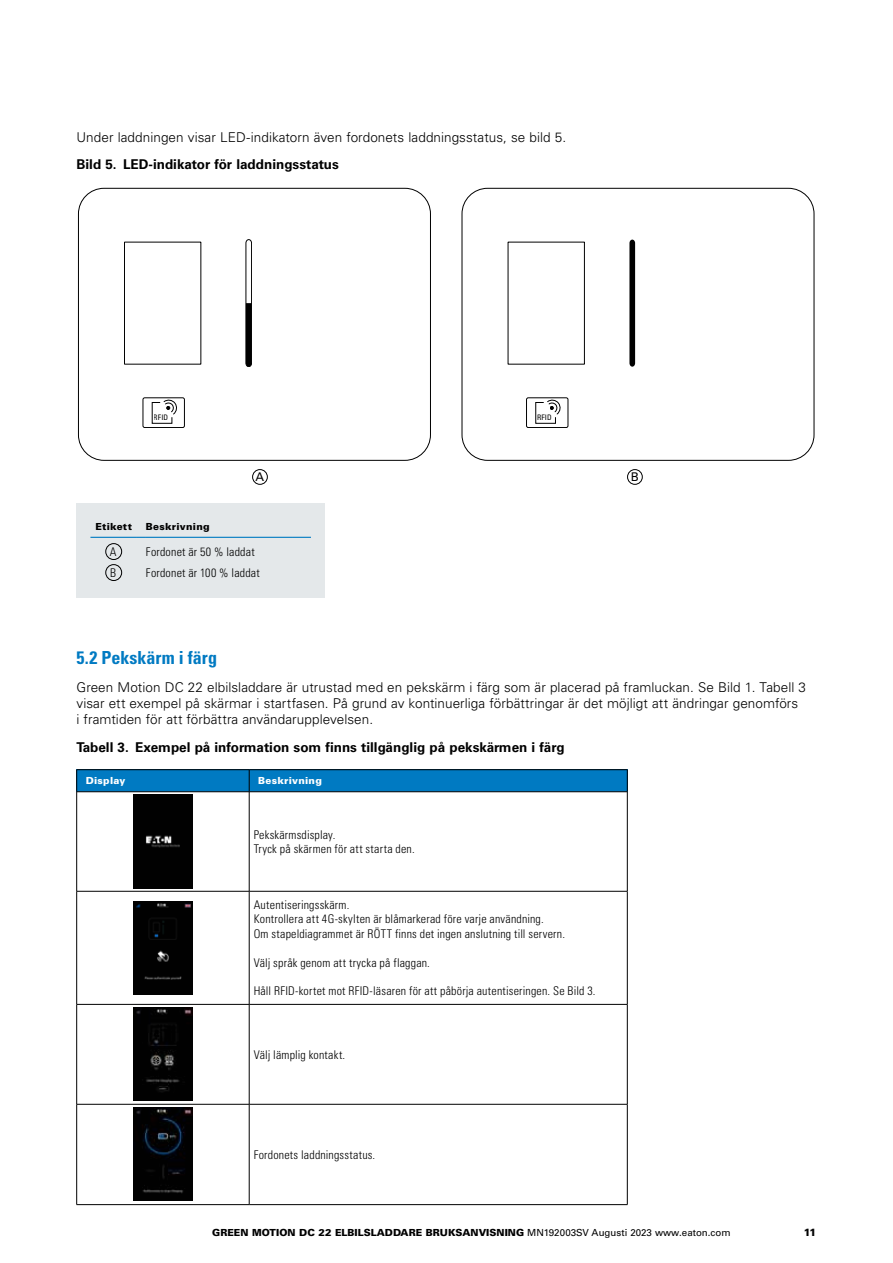
<style>
.page{position:relative;width:893px;height:1263px;background:#fff}
.page>*{position:absolute;margin:0;border:0;box-sizing:border-box;transform-origin:0 0}
.t1{font:700 condensed 18px "Univers LT Std";color:#007ac2}
.t2{font:300 13.5px/15.8px "Univers LT Std";letter-spacing:.005em;color:#000}
.t3{font:700 13.5px "Univers LT Std";color:#000}
.t4{font:300 condensed 12px/14.4px "Univers LT Std";letter-spacing:.015em;color:#000}
.t5{font:12px "Univers LT Std";color:#000}
.t6{font:900 10.5px "Univers LT Std";color:#000}
.t7{font:900 9.75px "Univers LT Std";color:#000}
.t8{font:900 9.75px "Univers LT Std";letter-spacing:.025em;color:#000}
.t9{font:900 9.75px "Univers LT Std";letter-spacing:.025em;color:#fff}
.t10{font:condensed 7.65px "EATON Univers";color:#000}
.s1{font-weight:400}
</style>
<div class="page">
<div style="left:76px;top:503px;width:249px;height:94px;background:#e4e8ea"></div>
<hr style="left:90px;top:537px;width:47px;height:1px;background:#007ac2">
<hr style="left:146px;top:537px;width:147px;height:1px;background:#007ac2">
<svg style="left:293px;top:537px;width:18px;height:1px"></svg>
<div style="left:105px;top:543px;width:17px;height:17px;border:1px solid #000;border-radius:50%"></div>
<div style="left:105px;top:564px;width:17px;height:17px;border:1px solid #000;border-radius:50%"></div>
<div style="left:252px;top:469px;width:16px;height:16px;border:1px solid #000;border-radius:50%"></div>
<div style="left:627px;top:469px;width:16px;height:16px;border:1px solid #000;border-radius:50%"></div>
<div style="left:124px;top:242px;width:77px;height:122px;border:1px solid #000"></div>
<div style="left:143px;top:398px;width:42px;height:30px;border:1px solid #000;border-radius:2px"></div>
<svg style="left:152px;top:400px;width:25px;height:24px"></svg>
<div style="left:78px;top:188px;width:353px;height:273px;border:1px solid #000;border-radius:26px"></div>
<div style="left:508px;top:242px;width:77px;height:122px;border:1px solid #000"></div>
<svg style="left:629px;top:240px;width:6px;height:127px"></svg>
<div style="left:526px;top:398px;width:42px;height:30px;border:1px solid #000;border-radius:2px"></div>
<svg style="left:535px;top:400px;width:25px;height:24px"></svg>
<div style="left:462px;top:188px;width:352px;height:273px;border:1px solid #000;border-radius:26px"></div>
<svg style="left:246px;top:239px;width:6px;height:128px"></svg>
<div style="left:77px;top:770px;width:172px;height:22px;background:#007ac2"></div>
<div style="left:249px;top:770px;width:378px;height:22px;background:#007ac2"></div>
<svg style="left:77px;top:792px;width:172px;height:412px"></svg>
<svg style="left:250px;top:792px;width:377px;height:99px"></svg>
<svg style="left:250px;top:892px;width:377px;height:312px"></svg>
<hr style="left:76px;top:769px;width:173px;height:1px;background:#000">
<hr style="left:249px;top:769px;width:378px;height:1px;background:#000">
<svg style="left:627px;top:770px;width:1px;height:21px"></svg>
<hr style="left:77px;top:791px;width:172px;height:1px;background:#000">
<hr style="left:249px;top:791px;width:378px;height:1px;background:#000">
<hr style="left:627px;top:792px;width:1px;height:99px;background:#000">
<hr style="left:77px;top:891px;width:172px;height:1px;background:#000">
<hr style="left:249px;top:891px;width:378px;height:1px;background:#000">
<hr style="left:627px;top:891px;width:1px;height:113px;background:#000">
<hr style="left:77px;top:1004px;width:172px;height:1px;background:#000">
<hr style="left:249px;top:1004px;width:378px;height:1px;background:#000">
<hr style="left:627px;top:1004px;width:1px;height:100px;background:#000">
<hr style="left:77px;top:1104px;width:172px;height:1px;background:#000">
<hr style="left:249px;top:1104px;width:378px;height:1px;background:#000">
<hr style="left:627px;top:1104px;width:1px;height:100px;background:#000">
<hr style="left:76px;top:1204px;width:173px;height:1px;background:#000">
<hr style="left:249px;top:1204px;width:378px;height:1px;background:#000">
<svg style="left:76px;top:770px;width:1px;height:22px"></svg>
<svg style="left:249px;top:770px;width:1px;height:21px"></svg>
<hr style="left:76px;top:792px;width:1px;height:99px;background:#000">
<hr style="left:249px;top:792px;width:1px;height:99px;background:#000">
<hr style="left:76px;top:891px;width:1px;height:113px;background:#000">
<hr style="left:249px;top:891px;width:1px;height:113px;background:#000">
<hr style="left:76px;top:1004px;width:1px;height:100px;background:#000">
<hr style="left:249px;top:1004px;width:1px;height:100px;background:#000">
<hr style="left:76px;top:1104px;width:1px;height:100px;background:#000">
<hr style="left:249px;top:1104px;width:1px;height:100px;background:#000">
<div style="left:134px;top:795px;width:58px;height:93px;background:#010101"></div>
<img style="left:134px;top:901px;width:58px;height:93px">
<img style="left:134px;top:1007px;width:58px;height:94px">
<img style="left:134px;top:1107px;width:58px;height:94px">
<p class="t2" style="left:76px;top:129px;width:491px">Under laddningen visar LED-indikatorn även fordonets laddningsstatus, se bild 5.</p>
<p class="t3" style="left:76px;top:157px;width:264px">Bild 5. LED-indikator för laddningsstatus</p>
<p class="t10" style="left:154px;top:413px;width:16px">RFID</p>
<p class="t10" style="left:537px;top:413px;width:16px">RFID</p>
<p class="t5" style="left:256px;top:469px;width:10px">A</p>
<p class="t5" style="left:631px;top:470px;width:10px">B</p>
<p class="t8" style="left:95px;top:520px;width:38px">Etikett</p>
<p class="t8" style="left:146px;top:520px;width:65px">Beskrivning</p>
<p class="t4" style="left:110px;top:544px;width:8px">A</p>
<p class="t4" style="left:146px;top:544px;width:110px">Fordonet är 50 % laddat</p>
<p class="t4" style="left:110px;top:565px;width:7px">B</p>
<p class="t4" style="left:146px;top:565px;width:115px">Fordonet är 100 % laddat</p>
<h1 class="t1" style="left:76px;top:647px;width:142px">5.2 Pekskärm i färg</h1>
<p class="t2" style="left:76px;top:679px;width:731px">Green Motion DC 22 elbilsladdare är utrustad med en pekskärm i färg som är placerad på framluckan. Se Bild 1. Tabell 3 visar ett exempel på skärmar i startfasen. På grund av kontinuerliga förbättringar är det möjligt att ändringar genomförs<br>i framtiden för att förbättra användarupplevelsen.</p>
<p class="t3" style="left:76px;top:739px;width:490px">Tabell 3. Exempel på information som finns tillgänglig på pekskärmen i färg</p>
<p class="t9" style="left:86px;top:775px;width:41px">Display</p>
<p class="t9" style="left:258px;top:775px;width:65px">Beskrivning</p>
<p class="t4" style="left:254px;top:827px;width:163px">Pekskärmsdisplay.<br>Tryck på skärmen för att starta den.</p>
<p class="t4" style="left:254px;top:897px;width:313px">Autentiseringsskärm.<br>Kontrollera att 4G-skylten är blåmarkerad före varje användning.<br>Om stapeldiagrammet är RÖTT finns det ingen anslutning till servern.</p>
<p class="t4" style="left:254px;top:955px;width:178px">Välj språk genom att trycka på flaggan.</p>
<p class="t4" style="left:254px;top:984px;width:343px">Håll RFID-kortet mot RFID-läsaren för att påbörja autentiseringen. Se Bild 3.</p>
<p class="t4" style="left:254px;top:1047px;width:93px">Välj lämplig kontakt.</p>
<p class="t4" style="left:254px;top:1147px;width:123px">Fordonets laddningsstatus.</p>
<p class="t7" style="left:212px;top:1226px;width:520px">GREEN MOTION DC 22 ELBILSLADDARE BRUKSANVISNING <span class="s1">MN192003SV Augusti 2023 www.eaton.com</span></p>
<p class="t6" style="left:804px;top:1225px;width:14px">11</p>
</div>
